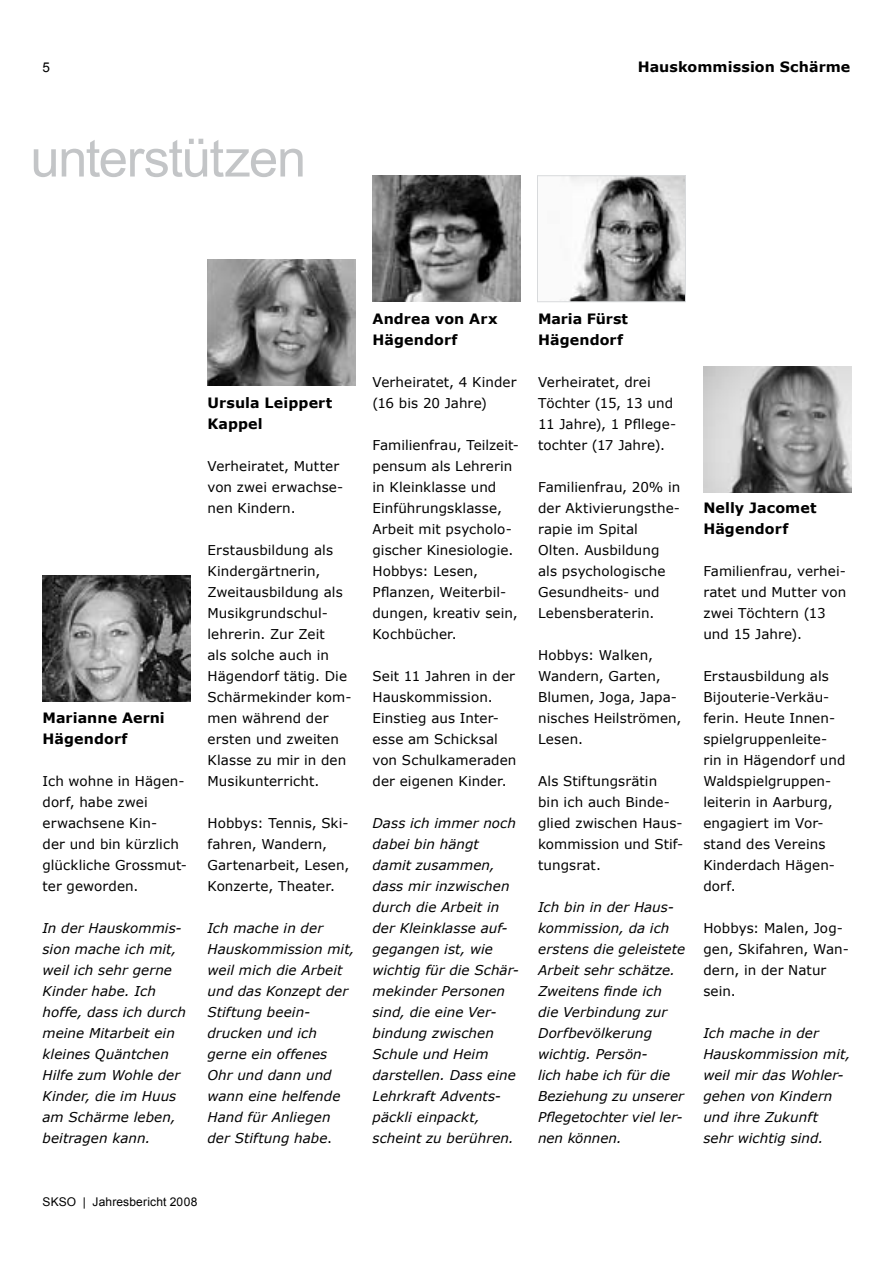
<style>
.page{position:relative;width:893px;height:1263px;background:#fff}
.page>*{position:absolute;margin:0;border:0;box-sizing:border-box;transform-origin:0 0}
.t1{font:52.5px "Arial";letter-spacing:-.025em;color:#c3c5c7}
.t2{font:700 14.25px/21px "Verdana";letter-spacing:.005em;color:#000}
.t3{font:13.5px/21px "Verdana";letter-spacing:.005em;color:#000}
.t4{font:italic 13.5px/21px "Verdana";letter-spacing:.005em;color:#000}
.t5{font:13.5px "Arial";color:#000}
.t6{font:12px "Arial";letter-spacing:.015em;color:#000}
.s1{font-style:normal}
</style>
<div class="page">
<img style="left:207px;top:260px;width:148px;height:126px">
<img style="left:703px;top:366px;width:148px;height:126px">
<img style="left:42px;top:576px;width:148px;height:126px">
<img style="left:568px;top:178px;width:116px;height:122px">
<div style="left:537px;top:176px;width:149px;height:126px;border:1px solid #d8dadc"></div>
<img style="left:372px;top:176px;width:148px;height:126px">
<p class="t5" style="left:43px;top:58px;width:9px">5</p>
<h1 class="t1" style="left:30px;top:124px;width:277px">unterstützen</h1>
<p class="t2" style="left:638px;top:55px;width:214px">Hauskommission Schärme</p>
<p class="t2" style="left:43px;top:706px;width:124px">Marianne Aerni<br>Hägendorf</p>
<p class="t3" style="left:43px;top:770px;width:146px">Ich wohne in Hägen&shy;dorf, habe zwei erwachsene Kin-<br>der und bin kürzlich glückliche Grossmut&shy;ter geworden.</p>
<p class="t4" style="left:43px;top:917px;width:145px">In der Hauskommis&shy;sion mache ich mit, weil ich sehr gerne<br>Kinder habe. Ich hoffe, dass ich durch meine Mitarbeit ein kleines Quäntchen<br>Hilfe zum Wohle der<br>Kinder, die im Huus am Schärme leben, beitragen kann.</p>
<p class="t2" style="left:207px;top:391px;width:126px">Ursula Leippert<br>Kappel</p>
<p class="t3" style="left:207px;top:455px;width:137px">Verheiratet, Mutter von zwei erwachse&shy;nen Kindern.</p>
<p class="t3" style="left:207px;top:539px;width:146px">Erstausbildung als<br>Kindergärtnerin,<br>Zweitausbildung als<br>Musikgrundschul&shy;lehrerin. Zur Zeit<br>als solche auch in<br>Hägendorf tätig. Die<br>Schärmekinder kom&shy;men während der ersten und zweiten<br>Klasse zu mir in den<br>Musikunterricht.</p>
<p class="t3" style="left:207px;top:812px;width:143px">Hobbys: Tennis, Ski&shy;fahren, Wandern,<br>Gartenarbeit, Lesen,<br>Konzerte, Theater.</p>
<p class="t4" style="left:207px;top:917px;width:148px">Ich mache in der<br>Hauskommission mit, weil mich die Arbeit und das Konzept der<br>Stiftung beein&shy;drucken und ich gerne ein offenes<br>Ohr und dann und wann eine helfende<br>Hand für Anliegen der Stiftung habe<span class="s1">.</span></p>
<p class="t2" style="left:372px;top:307px;width:127px">Andrea von Arx<br>Hägendorf</p>
<p class="t3" style="left:372px;top:371px;width:146px">Verheiratet, 4 Kinder (16 bis 20 Jahre)</p>
<p class="t3" style="left:372px;top:434px;width:148px">Familienfrau, Teilzeit&shy;pensum als Lehrerin in Kleinklasse und<br>Einführungsklasse,<br>Arbeit mit psycholo&shy;gischer Kinesiologie.<br>Hobbys: Lesen,<br>Pflanzen, Weiterbil&shy;dungen, kreativ sein,<br>Kochbücher.</p>
<p class="t3" style="left:372px;top:665px;width:145px">Seit 11 Jahren in der<br>Hauskommission.<br>Einstieg aus Inter&shy;esse am Schicksal von Schulkameraden der eigenen Kinder.</p>
<p class="t4" style="left:372px;top:812px;width:148px">Dass ich immer noch dabei bin hängt damit zusammen, dass mir inzwischen durch die Arbeit in der Kleinklasse auf&shy;gegangen ist, wie wichtig für die Schär&shy;mekinder Personen sind, die eine Ver&shy;bindung zwischen<br>Schule und Heim darstellen. Dass eine<br>Lehrkraft Advents&shy;päckli einpackt, scheint zu berühren.</p>
<p class="t2" style="left:538px;top:307px;width:91px">Maria Fürst<br>Hägendorf</p>
<p class="t3" style="left:538px;top:371px;width:140px">Verheiratet, drei<br>Töchter (15, 13 und<br>11 Jahre), 1 Pfllege&shy;tochter (17 Jahre).</p>
<p class="t3" style="left:538px;top:476px;width:144px">Familienfrau, 20% in der Aktivierungsthe&shy;rapie im Spital<br>Olten. Ausbildung als psychologische<br>Gesundheits- und<br>Lebensberaterin.</p>
<p class="t3" style="left:538px;top:644px;width:145px">Hobbys: Walken,<br>Wandern, Garten,<br>Blumen, Joga, Japa&shy;nisches Heilströmen,<br>Lesen.</p>
<p class="t3" style="left:538px;top:770px;width:147px">Als Stiftungsrätin<br>bin ich auch Binde&shy;glied zwischen Haus&shy;kommission und Stif&shy;tungsrat.</p>
<p class="t4" style="left:538px;top:896px;width:148px">Ich bin in der Haus&shy;kommission, da ich erstens die geleistete<br>Arbeit sehr schätze.<br>Zweitens finde ich die Verbindung zur<br>Dorfbevölkerung wichtig. Persön-<br>lich habe ich für die<br>Beziehung zu unserer<br>Pflegetochter viel ler&shy;nen können.</p>
<p class="t2" style="left:703px;top:496px;width:115px">Nelly Jacomet<br>Hägendorf</p>
<p class="t3" style="left:703px;top:560px;width:144px">Familienfrau, verhei&shy;ratet und Mutter von zwei Töchtern (13 und 15 Jahre).</p>
<p class="t3" style="left:703px;top:665px;width:144px">Erstausbildung als<br>Bijouterie-Verkäu&shy;ferin. Heute Innen&shy;spielgruppenleite&shy;rin in Hägendorf und<br>Waldspielgruppen&shy;leiterin in Aarburg, engagiert im Vor&shy;stand des Vereins<br>Kinderdach Hägen&shy;dorf.</p>
<p class="t3" style="left:703px;top:917px;width:147px">Hobbys: Malen, Jog&shy;gen, Skifahren, Wan&shy;dern, in der Natur sein.</p>
<p class="t4" style="left:703px;top:1022px;width:148px">Ich mache in der<br>Hauskommission mit, weil mir das Wohler&shy;gehen von Kindern und ihre Zukunft sehr wichtig sind.</p>
<p class="t6" style="left:43px;top:1193px;width:156px">SKSO | Jahresbericht 2008</p>
</div>
